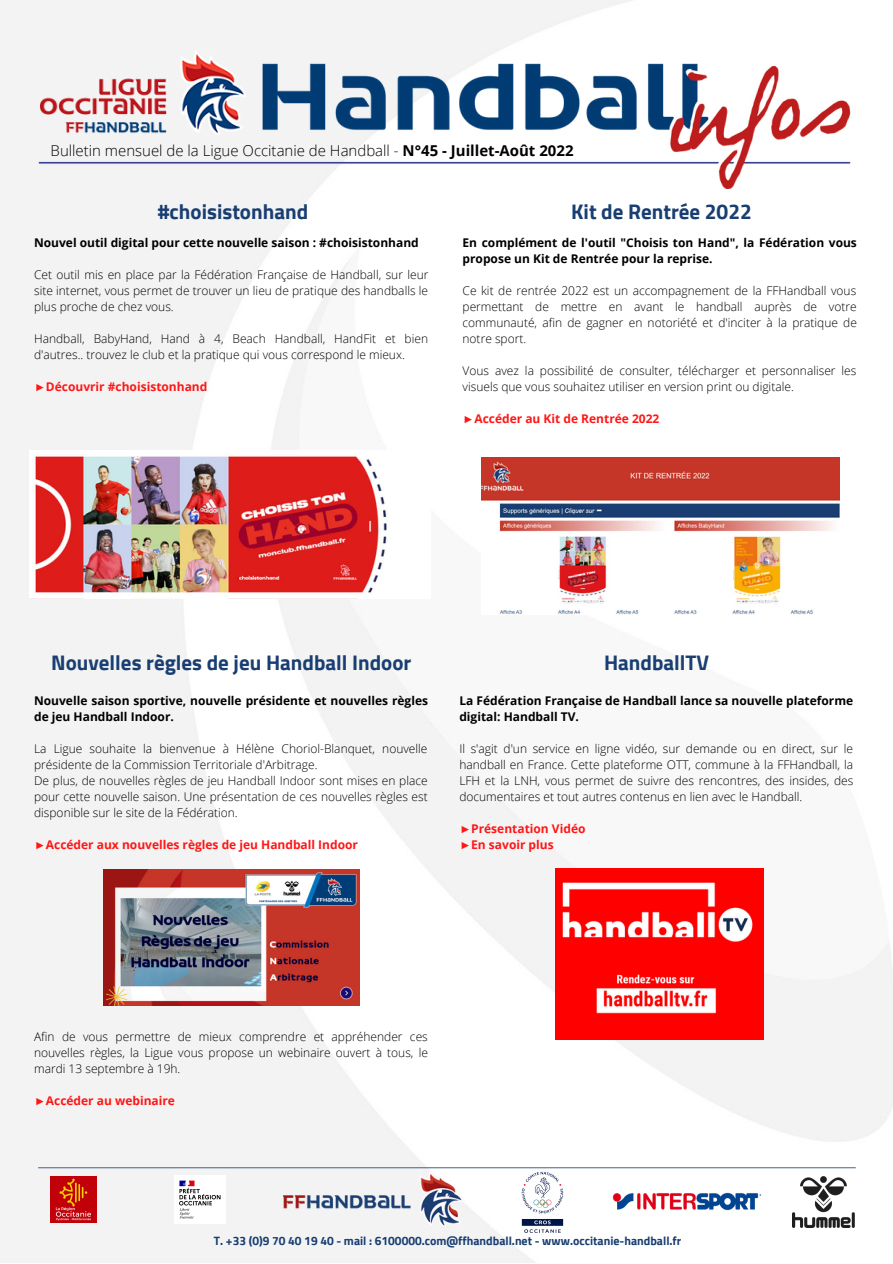
<style>
.page{position:relative;width:893px;height:1264px;background:#fff}
.page>*{position:absolute;margin:0;border:0;box-sizing:border-box;transform-origin:0 0}
.t1{font:700 21px "Cairo";color:#193e71}
.t2{font:300 15px "Open Sans";color:#000}
.t3{font:300 12px/16px "Open Sans";color:#000;text-align:justify}
.t4{font:700 12px/16px "Open Sans";color:#000}
.t5{font:700 12px/16px "Open Sans";color:#ff1616}
.t6{font:700 12px "Cairo";color:#193e71}
.s1{font-weight:700}
.s2{font-family:"Liberation Serif"}
</style>
<div class="page">
<img style="left:1px;top:0;width:891px;height:1262px">
<img style="left:34px;top:50px;width:820px;height:139px">
<div style="left:1px;top:0;width:244px;height:134px;background:#f3f3f3"></div>
<img style="left:40px;top:51px;width:205px;height:84px">
<svg style="left:38px;top:1167px;width:817px;height:1px"></svg>
<img style="left:612px;top:1192px;width:149px;height:18px">
<img style="left:283px;top:1171px;width:179px;height:55px">
<img style="left:482px;top:1160px;width:121px;height:85px">
<img style="left:51px;top:1176px;width:46px;height:46px">
<img style="left:792px;top:1176px;width:62px;height:51px">
<img style="left:174px;top:1175px;width:52px;height:48px">
<img style="left:29px;top:450px;width:402px;height:149px">
<img style="left:556px;top:868px;width:207px;height:171px">
<img style="left:103px;top:869px;width:256px;height:136px">
<img style="left:481px;top:457px;width:358px;height:158px">
<p class="t2" style="left:51px;top:140px;width:524px">Bulletin mensuel de la Ligue Occitanie de Handball - <span class="s1">N°45 - Juillet-Août 2022</span></p>
<h1 class="t1" style="left:158px;top:200px;width:152px">#choisistonhand</h1>
<p class="t4" style="left:34px;top:235px;width:386px">Nouvel outil digital pour cette nouvelle saison : #choisistonhand</p>
<p class="t3" style="left:34px;top:266px;width:396px">Cet outil mis en place par la Fédération Française de Handball, sur leur site internet, vous permet de trouver un lieu de pratique des handballs le plus proche de chez vous.</p>
<p class="t3" style="left:34px;top:330px;width:395px">Handball, BabyHand, Hand à 4, Beach Handball, HandFit et bien d'autres.. trouvez le club et la pratique qui vous correspond le mieux.</p>
<p class="t5" style="left:34px;top:378px;width:175px"><span class="s2">►</span>Découvrir #choisistonhand</p>
<h1 class="t1" style="left:571px;top:199px;width:182px">Kit de Rentrée 2022</h1>
<p class="t4" style="left:462px;top:234px;width:396px">En complément de l'outil "Choisis ton Hand", la Fédération vous propose un Kit de Rentrée pour la reprise.</p>
<p class="t3" style="left:462px;top:282px;width:396px">Ce kit de rentrée 2022 est un accompagnement de la FFHandball vous permettant de mettre en avant le handball auprès de votre communauté, afin de gagner en notoriété et d'inciter à la pratique de notre sport.</p>
<p class="t3" style="left:462px;top:362px;width:395px">Vous avez la possibilité de consulter, télécharger et personnaliser les visuels que vous souhaitez utiliser en version print ou digitale.</p>
<p class="t5" style="left:462px;top:410px;width:198px"><span class="s2">►</span>Accéder au Kit de Rentrée 2022</p>
<h1 class="t1" style="left:51px;top:650px;width:361px">Nouvelles règles de jeu Handball Indoor</h1>
<p class="t4" style="left:34px;top:692px;width:395px">Nouvelle saison sportive, nouvelle présidente et nouvelles règles de jeu Handball Indoor.</p>
<p class="t3" style="left:34px;top:740px;width:395px;text-align:left">La Ligue souhaite la bienvenue à Hélène Choriol-Blanquet, nouvelle présidente de la Commission Territoriale d'Arbitrage.<br>De plus, de nouvelles règles de jeu Handball Indoor sont mises en place pour cette nouvelle saison. Une présentation de ces nouvelles règles est disponible sur le site de la Fédération.</p>
<p class="t5" style="left:34px;top:836px;width:325px"><span class="s2">►</span>Accéder aux nouvelles règles de jeu Handball Indoor</p>
<h1 class="t1" style="left:604px;top:650px;width:107px">HandballTV</h1>
<p class="t4" style="left:459px;top:692px;width:395px">La Fédération Française de Handball lance sa nouvelle plateforme digital: Handball TV.</p>
<p class="t3" style="left:459px;top:740px;width:395px">Il s'agit d'un service en ligne vidéo, sur demande ou en direct, sur le handball en France. Cette plateforme OTT, commune à la FFHandball, la LFH et la LNH, vous permet de suivre des rencontres, des insides, des documentaires et tout autres contenus en lien avec le Handball.</p>
<p class="t5" style="left:459px;top:820px;width:128px"><span class="s2">►</span>Présentation Vidéo <span class="s2">►</span>En savoir plus</p>
<p class="t3" style="left:34px;top:1027px;width:395px">Afin de vous permettre de mieux comprendre et appréhender ces nouvelles règles, la Ligue vous propose un webinaire ouvert à tous, le mardi 13 septembre à 19h.</p>
<p class="t5" style="left:34px;top:1091px;width:142px"><span class="s2">►</span>Accéder au webinaire</p>
<p class="t6" style="left:214px;top:1233px;width:469px">T. +33 (0)9 70 40 19 40 - mail : 6100000.com@ffhandball.net - www.occitanie-handball.fr</p>
</div>
